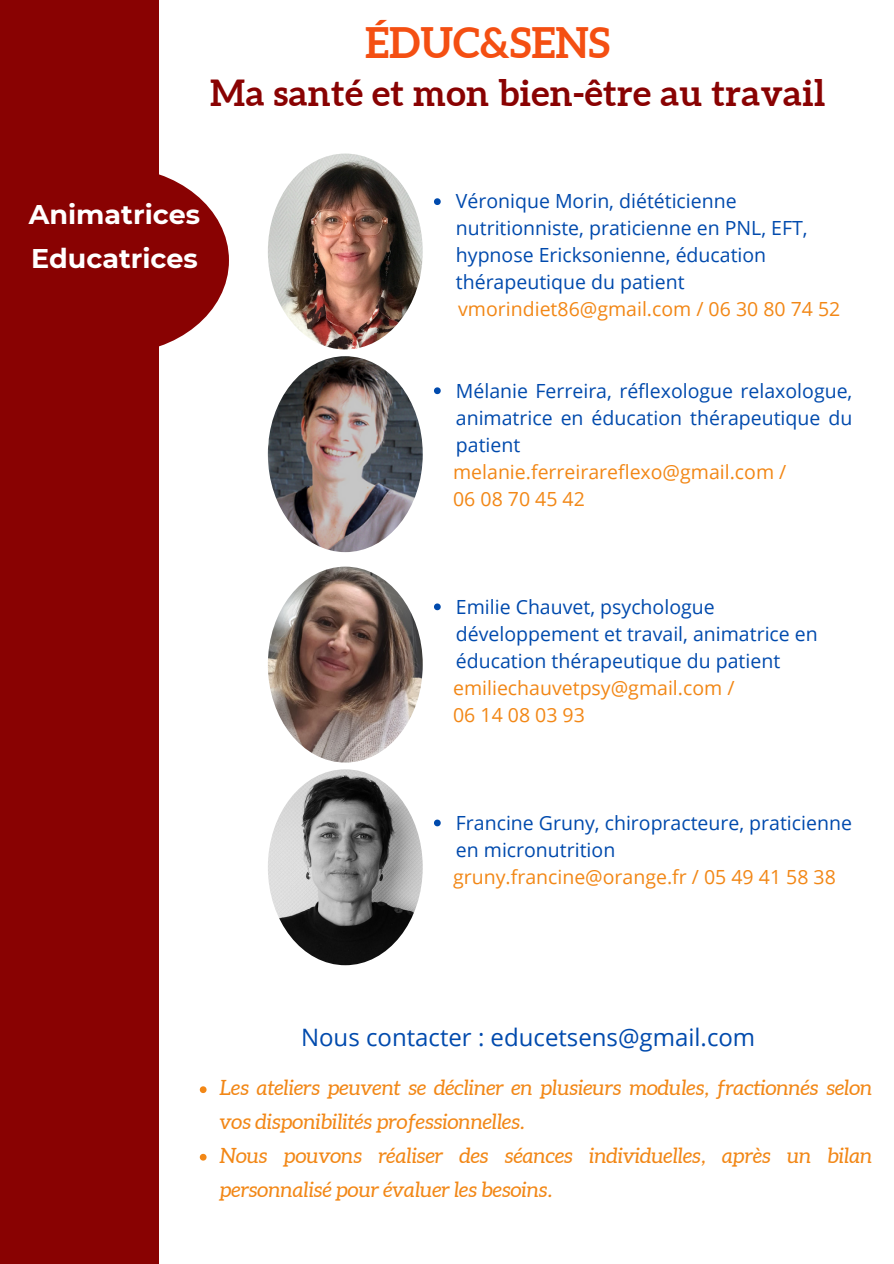
<style>
.page{position:relative;width:894px;height:1264px;background:#fff}
.page>*{position:absolute;margin:0;border:0;box-sizing:border-box;transform-origin:0 0}
.t1{font:700 42px "Aleo";color:#f44f12}
.t2{font:700 36px "Aleo";letter-spacing:.015em;color:#890202}
.t3{font:700 27px/43.8px "Montserrat";color:#fff}
.t4{font:24px "Open Sans";color:#004aad}
.t5{font:italic 21px/33.8px "Aleo";color:#f28716}
.t6{font:19.5px/27px "Open Sans";color:#004aad}
.t7{font:19.5px "Open Sans";color:#f28716}
</style>
<div class="page">
<div style="left:0;top:0;width:159px;height:1263px;background:#890202"></div>
<div style="left:0;top:167px;width:229px;height:187px;background:#890202;border-radius:50%"></div>
<svg style="left:200px;top:1086px;width:6px;height:7px"></svg>
<svg style="left:200px;top:1153px;width:6px;height:7px"></svg>
<img style="left:268px;top:356px;width:154px;height:196px;border-radius:50%">
<img style="left:268px;top:153px;width:154px;height:196px;border-radius:50%">
<img style="left:268px;top:566px;width:154px;height:196px;border-radius:50%">
<img style="left:268px;top:769px;width:154px;height:196px;border-radius:50%">
<svg style="left:434px;top:198px;width:6px;height:7px"></svg>
<svg style="left:434px;top:387px;width:6px;height:7px"></svg>
<svg style="left:434px;top:603px;width:6px;height:7px"></svg>
<svg style="left:434px;top:819px;width:6px;height:7px"></svg>
<p class="t1" style="left:365px;top:18px;width:246px">ÉDUC&amp;SENS</p>
<p class="t2" style="left:210px;top:73px;width:616px">Ma santé et mon bien-être au travail</p>
<h1 class="t3" style="left:29px;top:193px;width:173px">Animatrices<br>Educatrices</h1>
<p class="t6" style="left:456px;top:187px;width:353px">Véronique Morin, diététicienne nutritionniste, praticienne en PNL, EFT, hypnose Ericksonienne, éducation thérapeutique du patient</p>
<p class="t7" style="left:458px;top:295px;width:383px">vmorindiet86@gmail.com / 06 30 80 74 52</p>
<p class="t6" style="left:456px;top:376px;width:398px;text-align:justify">Mélanie Ferreira, réflexologue relaxologue, animatrice en éducation thérapeutique du patient</p>
<p class="t7" style="left:453px;top:457px;width:334px">melanie.ferreirareflexo@gmail.com /</p>
<h3 class="t7" style="left:453px;top:484px;width:133px">06 08 70 45 42</h3>
<p class="t6" style="left:456px;top:592px;width:363px">Emilie Chauvet, psychologue développement et travail, animatrice en éducation thérapeutique du patient</p>
<p class="t7" style="left:453px;top:673px;width:283px">emiliechauvetpsy@gmail.com /</p>
<p class="t7" style="left:453px;top:700px;width:133px">06 14 08 03 93</p>
<h4 class="t6" style="left:456px;top:808px;width:397px">Francine Gruny, chiropracteure, praticienne en micronutrition</h4>
<p class="t7" style="left:453px;top:862px;width:384px">gruny.francine@orange.fr / 05 49 41 58 38</p>
<p class="t4" style="left:301px;top:1020px;width:455px">Nous contacter : educetsens@gmail.com</p>
<h2 class="t5" style="left:220px;top:1070px;width:654px">Les ateliers peuvent se décliner en plusieurs modules, fractionnés selon vos disponibilités professionnelles.</h2>
<p class="t5" style="left:220px;top:1138px;width:654px">Nous pouvons réaliser des séances individuelles, après un bilan personnalisé pour évaluer les besoins.</p>
</div>
